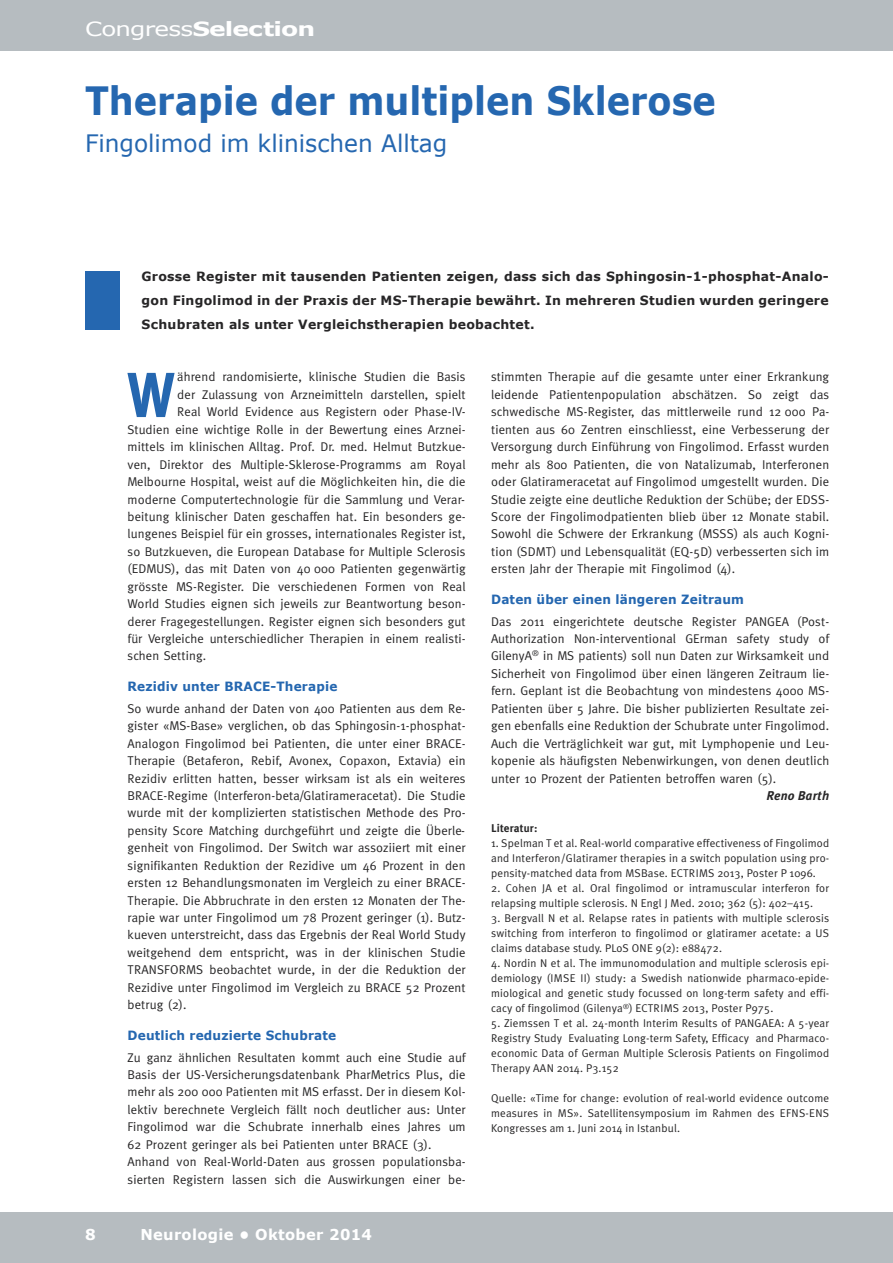
<style>
.page{position:relative;width:893px;height:1263px;background:#fff}
.page>*{position:absolute;margin:0;border:0;box-sizing:border-box;transform-origin:0 0}
.t1{font:700 63px "Meta Plus";color:#2567b0;scale:.9 1}
.t2{font:700 39px "Verdana";color:#2567b0;scale:.9 1}
.t3{font:24px "Verdana";color:#2567b0}
.t4{font:700 19.5px "Verdana";letter-spacing:-.035em;color:#fff;scale:1.28 1}
.t5{font:700 15px "Verdana";letter-spacing:.02em;color:#fff}
.t6{font:12.75px/17.4px "Meta Plus";letter-spacing:.01em;color:#272627;text-align:justify}
.t7{font:700 12.75px/24px "Verdana";letter-spacing:.02em;color:#272627;text-align:justify}
.t8{font:700 12.75px "Verdana";letter-spacing:.015em;color:#2567b0;scale:.95 1}
.t9{font:italic 700 12.75px "Meta Plus";letter-spacing:.015em;color:#272627}
.t10{font:11.25px/15px "Meta Plus Normal";letter-spacing:.015em;color:#272627;text-align:justify}
.t11{font:700 11.25px "Meta Plus";letter-spacing:.015em;color:#272627}
.s1{font-weight:400}
</style>
<div class="page">
<div style="left:0;top:0;width:893px;height:51px;background:#b6bcc0"></div>
<div style="left:0;top:1212px;width:893px;height:51px;background:#b6bcc0"></div>
<div style="left:85px;top:271px;width:34px;height:58px;background:#2567b0"></div>
<h3 class="t4" style="left:85px;top:17px;width:181px"><span class="s1">Congress</span>Selection</h3>
<h2 class="t2" style="left:85px;top:76px;width:702px">Therapie der multiplen Sklerose</h2>
<h3 class="t3" style="left:85px;top:128px;width:364px">Fingolimod im klinischen Alltag</h3>
<p class="t7" style="left:142px;top:264px;width:689px">Grosse Register mit tausenden Patienten zeigen, dass sich das Sphingosin-1-phosphat-Analo&shy;gon Fingolimod in der Praxis der MS-Therapie bewährt. In mehreren Studien wurden geringere Schubraten als unter Vergleichstherapien beobachtet.</p>
<p class="t6" style="left:177px;top:368px;width:290px">ährend randomisierte, klinische Studien die Basis</p>
<p class="t6" style="left:177px;top:386px;width:290px">der Zulassung von Arzneimitteln darstellen, spielt</p>
<p class="t6" style="left:177px;top:403px;width:290px">Real World Evidence aus Registern oder Phase-IV-</p>
<p class="t6" style="left:128px;top:421px;width:340px">Studien eine wichtige Rolle in der Bewertung eines Arznei-</p>
<p class="t6" style="left:128px;top:438px;width:340px">mittels im klinischen Alltag. Prof. Dr. med. Helmut Butzkue-</p>
<p class="t6" style="left:128px;top:456px;width:340px">ven, Direktor des Multiple-Sklerose-Programms am Royal</p>
<p class="t6" style="left:128px;top:473px;width:340px">Melbourne Hospital, weist auf die Möglichkeiten hin, die die</p>
<p class="t6" style="left:128px;top:490px;width:339px">moderne Computertechnologie für die Sammlung und Verar-</p>
<p class="t6" style="left:128px;top:508px;width:340px">beitung klinischer Daten geschaffen hat. Ein besonders ge-</p>
<p class="t6" style="left:128px;top:525px;width:340px">lungenes Beispiel für ein grosses, internationales Register ist,</p>
<p class="t6" style="left:128px;top:543px;width:340px">so Butzkueven, die European Database for Multiple Sclerosis</p>
<p class="t6" style="left:128px;top:560px;width:340px">(EDMUS), das mit Daten von 40 000 Patienten gegenwärtig</p>
<p class="t6" style="left:128px;top:578px;width:340px">grösste MS-Register. Die verschiedenen Formen von Real</p>
<p class="t6" style="left:128px;top:595px;width:340px">World Studies eignen sich jeweils zur Beantwortung beson-</p>
<p class="t6" style="left:128px;top:612px;width:340px">derer Fragegestellungen. Register eignen sich besonders gut</p>
<p class="t6" style="left:128px;top:630px;width:340px">für Vergleiche unterschiedlicher Therapien in einem realisti-</p>
<p class="t6" style="left:128px;top:647px;width:80px">schen Setting.</p>
<p class="t8" style="left:128px;top:678px;width:222px">Rezidiv unter BRACE-Therapie</p>
<p class="t6" style="left:128px;top:700px;width:340px">So wurde anhand der Daten von 400 Patienten aus dem Re&shy;gister «MS-Base» verglichen, ob das Sphingosin-1-phosphat-Analogon Fingolimod bei Patienten, die unter einer BRACE-Therapie (Betaferon, Rebif, Avonex, Copaxon, Extavia) ein Rezidiv erlitten hatten, besser wirksam ist als ein weiteres BRACE-Regime (Interferon-beta/Glatirameracetat). Die Studie wurde mit der komplizierten statistischen Methode des Pro&shy;pensity Score Matching durchgeführt und zeigte die Überle&shy;genheit von Fingolimod. Der Switch war assoziiert mit einer signifikanten Reduktion der Rezidive um 46 Prozent in den ersten 12 Behandlungsmonaten im Vergleich zu einer BRACE-Therapie. Die Abbruchrate in den ersten 12 Monaten der The&shy;rapie war unter Fingolimod um 78 Prozent geringer (1). Butz&shy;kueven unterstreicht, dass das Ergebnis der Real World Study weitgehend dem entspricht, was in der klinischen Studie TRANSFORMS beobachtet wurde, in der die Reduktion der Rezidive unter Fingolimod im Vergleich zu BRACE 52 Prozent betrug (2).</p>
<p class="t8" style="left:128px;top:1027px;width:221px">Deutlich reduzierte Schubrate</p>
<p class="t6" style="left:128px;top:1048px;width:340px;text-align:left">Zu ganz ähnlichen Resultaten kommt auch eine Studie auf Basis der US-Versicherungsdatenbank PharMetrics Plus, die mehr als 200 000 Patienten mit MS erfasst. Der in diesem Kol&shy;lektiv berechnete Vergleich fällt noch deutlicher aus: Unter Fingolimod war die Schubrate innerhalb eines Jahres um 62 Prozent geringer als bei Patienten unter BRACE (3).<br>Anhand von Real-World-Daten aus grossen populationsba&shy;sierten Registern lassen sich die Auswirkungen einer be-</p>
<h1 class="t1" style="left:127px;top:358px;width:55px">W</h1>
<p class="t5" style="left:85px;top:1225px;width:12px">8</p>
<p class="t5" style="left:140px;top:1225px;width:233px">Neurologie • Oktober 2014</p>
<p class="t6" style="left:491px;top:368px;width:340px">stimmten Therapie auf die gesamte unter einer Erkrankung leidende Patientenpopulation abschätzen. So zeigt das schwedische MS-Register, das mittlerweile rund 12 000 Pa&shy;tienten aus 60 Zentren einschliesst, eine Verbesserung der Versorgung durch Einführung von Fingolimod. Erfasst wurden mehr als 800 Patienten, die von Natalizumab, Interferonen oder Glatirameracetat auf Fingolimod umgestellt wurden. Die Studie zeigte eine deutliche Reduktion der Schübe; der EDSS-Score der Fingolimodpatienten blieb über 12 Monate stabil.<br>Sowohl die Schwere der Erkrankung (MSSS) als auch Kogni&shy;tion (SDMT) und Lebensqualität (EQ-5D) verbesserten sich im ersten Jahr der Therapie mit Fingolimod (4).</p>
<p class="t8" style="left:491px;top:591px;width:268px">Daten über einen längeren Zeitraum</p>
<p class="t6" style="left:491px;top:612px;width:340px">Das 2011 eingerichtete deutsche Register PANGEA (Post-Authorization Non-interventional GErman safety study of GilenyA<sup>®</sup> in MS patients) soll nun Daten zur Wirksamkeit und Sicherheit von Fingolimod über einen längeren Zeitraum lie&shy;fern. Geplant ist die Beobachtung von mindestens 4000 MS-Patienten über 5 Jahre. Die bisher publizierten Resultate zei&shy;gen ebenfalls eine Reduktion der Schubrate unter Fingolimod.<br>Auch die Verträglichkeit war gut, mit Lymphopenie und Leu&shy;kopenie als häufigsten Nebenwirkungen, von denen deutlich unter 10 Prozent der Patienten betroffen waren (5).</p>
<p class="t9" style="left:766px;top:788px;width:64px">Reno Barth</p>
<p class="t11" style="left:491px;top:822px;width:48px">Literatur:</p>
<p class="t10" style="left:491px;top:836px;width:340px">1. Spelman T et al. Real-world comparative effectiveness of Fingolimod and Interferon/Glatiramer therapies in a switch population using pro&shy;pensity-matched data from MSBase. ECTRIMS 2013, Poster P 1096.</p>
<p class="t10" style="left:491px;top:881px;width:340px">2. Cohen JA et al. Oral fingolimod or intramuscular interferon for relapsing multiple sclerosis. N Engl J Med. 2010; 362 (5): 402–415.</p>
<p class="t10" style="left:491px;top:911px;width:340px">3. Bergvall N et al. Relapse rates in patients with multiple sclerosis switching from interferon to fingolimod or glatiramer acetate: a US claims database study. PLoS ONE 9(2): e88472.</p>
<p class="t10" style="left:491px;top:956px;width:340px">4. Nordin N et al. The immunomodulation and multiple sclerosis epi&shy;demiology (IMSE II) study: a Swedish nationwide pharmaco-epide&shy;miological and genetic study focussed on long-term safety and effi&shy;cacy of fingolimod (Gilenya<sup>®</sup>) ECTRIMS 2013, Poster P975.</p>
<p class="t10" style="left:491px;top:1016px;width:340px">5. Ziemssen T et al. 24-month Interim Results of PANGAEA: A 5-year Registry Study Evaluating Long-term Safety, Efficacy and Pharmaco&shy;economic Data of German Multiple Sclerosis Patients on Fingolimod Therapy AAN 2014. P3.152</p>
<p class="t10" style="left:491px;top:1091px;width:340px">Quelle: «Time for change: evolution of real-world evidence outcome measures in MS». Satellitensymposium im Rahmen des EFNS-ENS Kongresses am 1. Juni 2014 in Istanbul.</p>
</div>
